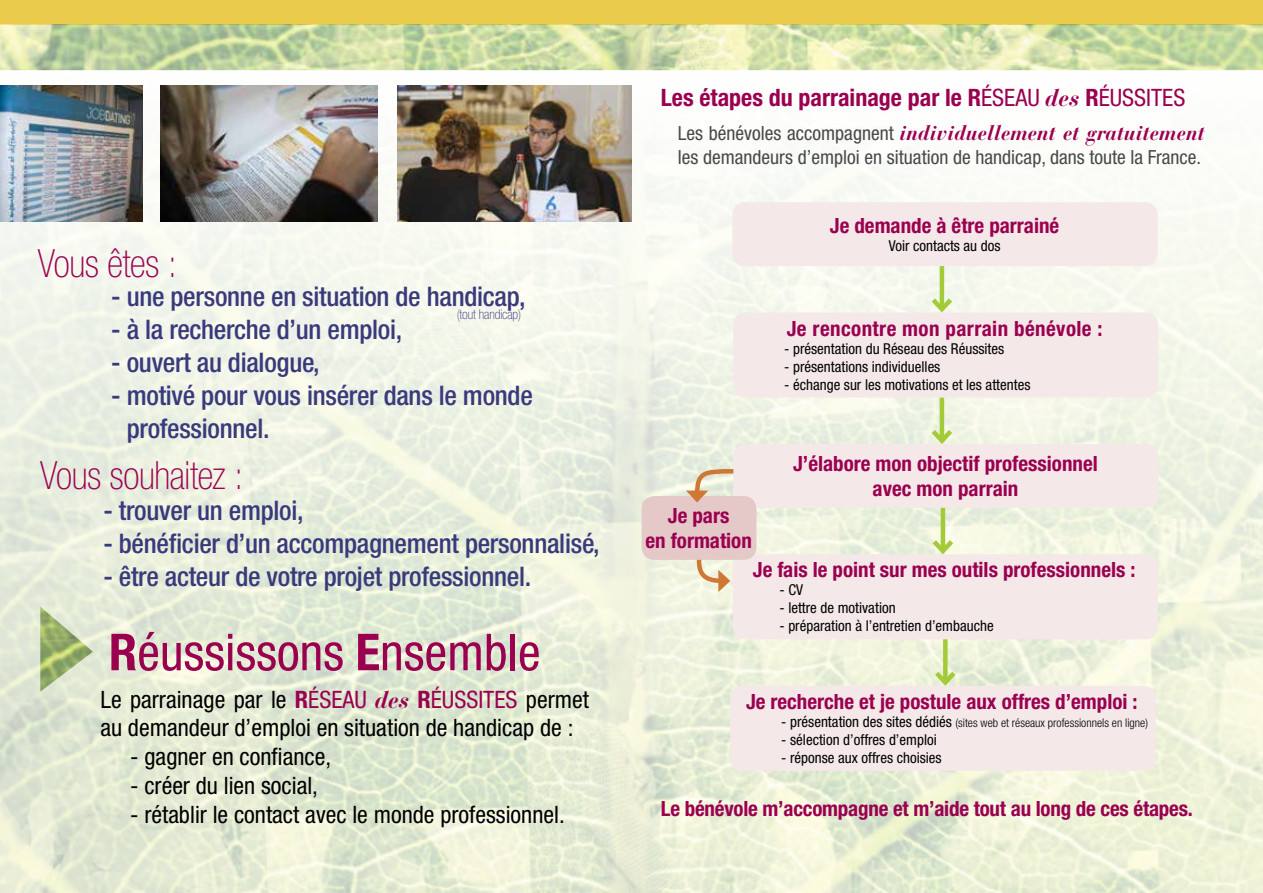
<style>
.page{position:relative;width:1263px;height:893px;background:#fff}
.page>*{position:absolute;margin:0;border:0;box-sizing:border-box;transform-origin:0 0}
.t1{font:condensed 51px "Helvetica Neue LT Std";color:#9b0050}
.t2{font:100 condensed 39px "Helvetica Neue LT Std";letter-spacing:-.015em;color:#9b0050}
.t3{font:500 condensed 27px/33px "Helvetica Neue LT Std";letter-spacing:-.01em;color:#393a7c}
.t4{font:condensed 24px/28.8px "Helvetica Neue LT Std";color:#000}
.t5{font:700 condensed 24px "Helvetica Neue LT Std";color:#9b0050}
.t6{font:700 condensed 21px/25.2px "Helvetica Neue LT Std";color:#9b0050;text-align:center}
.t7{font:italic 700 21px "Bauer Bodoni Std";color:#9b0050}
.t8{font:700 condensed 21px "Helvetica Neue LT Std";letter-spacing:.02em;color:#9b0050}
.t9{font:condensed 19.5px "Helvetica Neue LT Std";color:#484848}
.t10{font:condensed 15px "Helvetica Neue LT Std";color:#000}
.t11{font:100 condensed 13.5px "Helvetica Neue LT Std";letter-spacing:-.01em;color:#393a7c}
.t12{font:300 condensed 12px "Helvetica Neue LT Std";color:#000}
.s1{font-weight:700}
.s2{font-weight:700;color:#9b0050}
.s3{color:#9b0050}
.s4{font-family:"Bauer Bodoni Std";font-weight:700;font-style:italic;font-stretch:normal;color:#9b0050}
.s5{font-weight:400}
.s6{font-family:"Bauer Bodoni Std";font-style:italic;font-stretch:normal}
.s7{font-family:"Helvetica Neue LT Std";font-weight:400;font-style:normal;font-stretch:condensed;font-size:19.5px;color:#484848}
.s8{font-weight:400;font-size:15px}
</style>
<div class="page">
<div style="left:0;top:0;width:1263px;height:24px;background:#ebcb4b"></div>
<img style="left:0;top:24px;width:1263px;height:869px">
<img style="left:161px;top:85px;width:216px;height:136px">
<img style="left:398px;top:85px;width:233px;height:136px">
<img style="left:0;top:85px;width:142px;height:136px">
<img style="left:40px;top:607px;width:53px;height:85px">
<div style="left:732px;top:202px;width:425px;height:64px;background:#f4e9e8;border-radius:13px"></div>
<div style="left:733px;top:312px;width:425px;height:86px;background:#f4e9e8;border-radius:13px"></div>
<div style="left:733px;top:554px;width:425px;height:85px;background:#f4e9e8;border-radius:13px"></div>
<div style="left:730px;top:686px;width:425px;height:85px;background:#f4e9e8;border-radius:13px"></div>
<div style="left:733px;top:444px;width:425px;height:64px;background:#f4e9e8;border-radius:13px"></div>
<div style="left:642px;top:496px;width:114px;height:64px;background:#e4c9c8;border-radius:13px"></div>
<svg style="left:694px;top:559px;width:36px;height:33px"></svg>
<svg style="left:686px;top:467px;width:48px;height:35px"></svg>
<hr style="left:940px;top:266px;width:4px;height:43px;background:#a3cb38">
<svg style="left:927px;top:294px;width:30px;height:19px"></svg>
<hr style="left:940px;top:398px;width:4px;height:43px;background:#a3cb38">
<svg style="left:927px;top:425px;width:30px;height:19px"></svg>
<hr style="left:941px;top:508px;width:4px;height:43px;background:#a3cb38">
<svg style="left:928px;top:535px;width:30px;height:20px"></svg>
<svg style="left:943px;top:639px;width:4px;height:28px"></svg>
<svg style="left:930px;top:667px;width:30px;height:19px"></svg>
<h2 class="t2" style="left:38px;top:241px;width:141px">Vous êtes :</h2>
<h3 class="t3" style="left:111px;top:279px;width:416px">- une personne en situation de handicap,</h3>
<h3 class="t3" style="left:111px;top:312px;width:293px">- à la recherche d’un emploi,</h3>
<h3 class="t3" style="left:111px;top:345px;width:210px">- ouvert au dialogue,</h3>
<h3 class="t3" style="left:127px;top:378px;width:408px;text-indent:-15px">- motivé pour vous insérer dans le monde professionnel.</h3>
<p class="t11" style="left:457px;top:306px;width:66px">(tout handicap)</p>
<h2 class="t2" style="left:40px;top:453px;width:205px">Vous souhaitez :</h2>
<h3 class="t3" style="left:103px;top:493px;width:202px">- trouver un emploi,</h3>
<h3 class="t3" style="left:103px;top:526px;width:498px">- bénéficier d’un accompagnement personnalisé,</h3>
<h3 class="t3" style="left:103px;top:559px;width:429px">- être acteur de votre projet professionnel.</h3>
<h1 class="t1" style="left:109px;top:623px;width:433px"><span class="s1">R</span>éussissons <span class="s1">E</span>nsemble</h1>
<h3 class="t4" style="left:100px;top:684px;width:490px">Le parrainage par le <span class="s2">R</span><span class="s3">ÉSEAU</span> <span class="s4">des</span> <span class="s2">R</span><span class="s3">ÉUSSITES</span> permet au demandeur d’emploi en situation de handicap de :</h3>
<h3 class="t4" style="left:130px;top:742px;width:202px">- gagner en confiance,</h3>
<h3 class="t4" style="left:130px;top:771px;width:189px">- créer du lien social,</h3>
<h3 class="t4" style="left:130px;top:800px;width:436px">- rétablir le contact avec le monde professionnel.</h3>
<h3 class="t5" style="left:661px;top:83px;width:526px">Les étapes du parrainage par le R<span class="s5">ÉSEAU</span> <span class="s6">des</span> R<span class="s5">ÉUSSITES</span></h3>
<h3 class="t7" style="left:678px;top:119px;width:528px"><span class="s7">Les bénévoles accompagnent</span> individuellement et gratuitement</h3>
<h3 class="t9" style="left:678px;top:145px;width:525px">les demandeurs d’emploi en situation de handicap, dans toute la France.</h3>
<h3 class="t6" style="left:830px;top:212px;width:231px">Je demande à être parrainé</h3>
<p class="t10" style="left:889px;top:237px;width:113px">Voir contacts au dos</p>
<h3 class="t8" style="left:787px;top:315px;width:317px">Je rencontre mon parrain bénévole :</h3>
<p class="t10" style="left:784px;top:340px;width:222px">- présentation du Réseau des Réussites</p>
<p class="t10" style="left:784px;top:358px;width:158px">- présentations individuelles</p>
<p class="t10" style="left:784px;top:376px;width:248px">- échange sur les motivations et les attentes</p>
<h3 class="t6" style="left:645px;top:502px;width:108px">Je pars<br>en formation</h3>
<h3 class="t6" style="left:793px;top:450px;width:306px">J’élabore mon objectif professionnel avec mon parrain</h3>
<h3 class="t6" style="left:753px;top:557px;width:384px">Je fais le point sur mes outils professionnels :</h3>
<p class="t10" style="left:779px;top:581px;width:25px">- CV</p>
<p class="t10" style="left:779px;top:599px;width:118px">- lettre de motivation</p>
<p class="t10" style="left:779px;top:617px;width:216px">- préparation à l’entretien d’embauche</p>
<h3 class="t6" style="left:746px;top:688px;width:393px">Je recherche et je postule aux offres d’emploi :</h3>
<p class="t12" style="left:781px;top:716px;width:368px"><span class="s8">- présentation des sites dédiés</span> (sites web et réseaux professionnels en ligne)</p>
<p class="t10" style="left:781px;top:731px;width:157px">- sélection d’offres d’emploi</p>
<p class="t10" style="left:781px;top:749px;width:162px">- réponse aux offres choisies</p>
<h3 class="t6" style="left:661px;top:795px;width:533px">Le bénévole m’accompagne et m’aide tout au long de ces étapes.</h3>
</div>
